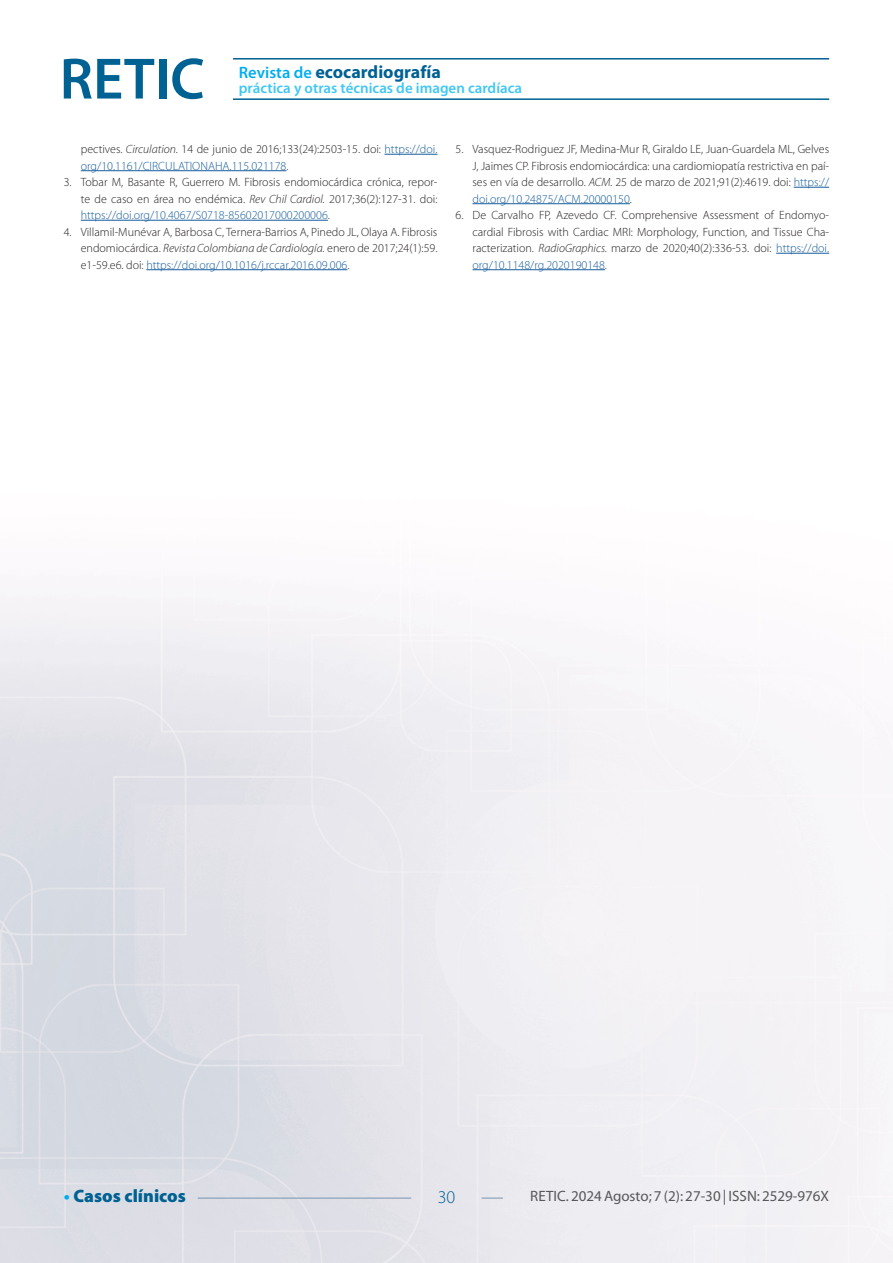
<style>
.page{position:relative;width:893px;height:1263px;background:#fff}
.page>*{position:absolute;margin:0;border:0;box-sizing:border-box;transform-origin:0 0}
.t1{font:700 18px "Myriad Pro";color:#006193}
.t2{font:900 18px "Myriad Pro";color:#006193}
.t3{font:300 18px "Myriad Pro";color:#006193}
.t4{font:15px "Myriad Pro";color:#57585a}
.t5{font:600 15px "Myriad Pro";color:#40c7f4}
.t6{font:300 12px/16.5px "Myriad Pro";color:#231f20;text-align:justify}
.t7{font:300 12px/16.5px "Myriad Pro";color:#175d9e}
.s1{font-weight:600;font-size:16.5px;color:#00aeef}
.s2{color:#231f20}
.s3{font-style:italic;color:#231f20}
.s4{font-style:italic}
.s5{color:#175d9e}
.s6{font-weight:700;color:#00aeef}
.s7{font-style:inherit}
</style>
<div class="page">
<img style="left:0;top:58px;width:893px;height:1205px">
<hr style="left:233px;top:58px;width:596px;height:2px;background:#006193">
<hr style="left:233px;top:98px;width:596px;height:2px;background:#006193">
<svg style="left:64px;top:59px;width:90px;height:40px"></svg>
<div style="left:159px;top:59px;width:7px;height:40px;background:#006193"></div>
<svg style="left:172px;top:58px;width:31px;height:41px"></svg>
<hr style="left:198px;top:1198px;width:213px;height:1px;background:#7a94b0">
<svg style="left:482px;top:1198px;width:21px;height:1px"></svg>
<hr style="left:384px;top:154px;width:53px;height:1px;background:#175d9e">
<hr style="left:81px;top:170px;width:205px;height:1px;background:#175d9e">
<hr style="left:81px;top:220px;width:247px;height:1px;background:#175d9e">
<hr style="left:146px;top:269px;width:201px;height:1px;background:#175d9e">
<hr style="left:794px;top:187px;width:35px;height:1px;background:#175d9e">
<hr style="left:472px;top:203px;width:158px;height:1px;background:#175d9e">
<hr style="left:776px;top:253px;width:53px;height:1px;background:#175d9e">
<hr style="left:472px;top:269px;width:133px;height:1px;background:#175d9e">
<h1 class="t1" style="left:239px;top:60px;width:204px"><span class="s1">Revista de</span> ecocardiografía</h1>
<p class="t5" style="left:239px;top:78px;width:285px">práctica y otras técnicas de imagen cardíaca</p>
<p class="t7" style="left:81px;top:141px;width:358px"><span class="s2">pectives.</span> <span class="s3">Circulation.</span> <span class="s2">14 de junio de 2016;133(24):2503-15. doi:</span> https://doi. org/10.1161/CIRCULATIONAHA.115.021178<span class="s2">.</span></p>
<p class="t6" style="left:81px;top:174px;width:358px;text-indent:-17px">3. Tobar M, Basante R, Guerrero M. Fibrosis endomiocárdica crónica, repor&shy;te de caso en área no endémica. <span class="s4">Rev Chil Cardiol.</span> 2017;36(2):127-31. doi: <span class="s5">https://doi.org/10.4067/S0718-85602017000200006</span>.</p>
<p class="t6" style="left:81px;top:223px;width:358px;text-indent:-17px">4. Villamil-Munévar A, Barbosa C, Ternera-Barrios A, Pinedo JL, Olaya A. Fibrosis endomiocárdica. <span class="s4">Revista Colombiana de Cardiología.</span> enero de 2017;24(1):59. e1-59.e6. doi: <span class="s5">https://doi.org/10.1016/j.rccar.2016.09.006</span>.</p>
<p class="t6" style="left:472px;top:141px;width:358px;text-indent:-17px">5. Vasquez-Rodriguez JF, Medina-Mur R, Giraldo LE, Juan-Guardela ML, Gelves J, Jaimes CP. Fibrosis endomiocárdica: una cardiomiopatía restrictiva en paí&shy;ses en vía de desarrollo. <span class="s4">ACM.</span> 25 de marzo de 2021;91(2):4619. doi: <span class="s5">https:// doi.org/10.24875/ACM.20000150</span>.</p>
<p class="t6" style="left:472px;top:207px;width:358px;text-indent:-17px">6. De Carvalho FP, Azevedo CF. Comprehensive Assessment of Endomyo&shy;cardial Fibrosis with Cardiac MRI: Morphology, Function, and Tissue Cha&shy;racterization. <span class="s4">RadioGraphics.</span> marzo de 2020;40(2):336-53. doi: <span class="s5">https://doi. org/10.1148/rg.2020190148</span>.</p>
<h1 class="t2" style="left:64px;top:1186px;width:124px"><span class="s6">•</span> <span class="s7">C</span>asos clínicos</h1>
<h1 class="t3" style="left:438px;top:1187px;width:19px">30</h1>
<p class="t4" style="left:530px;top:1187px;width:300px">RETIC. 2024 Agosto; 7 (2): 27-30 | ISSN: 2529-976X</p>
</div>
